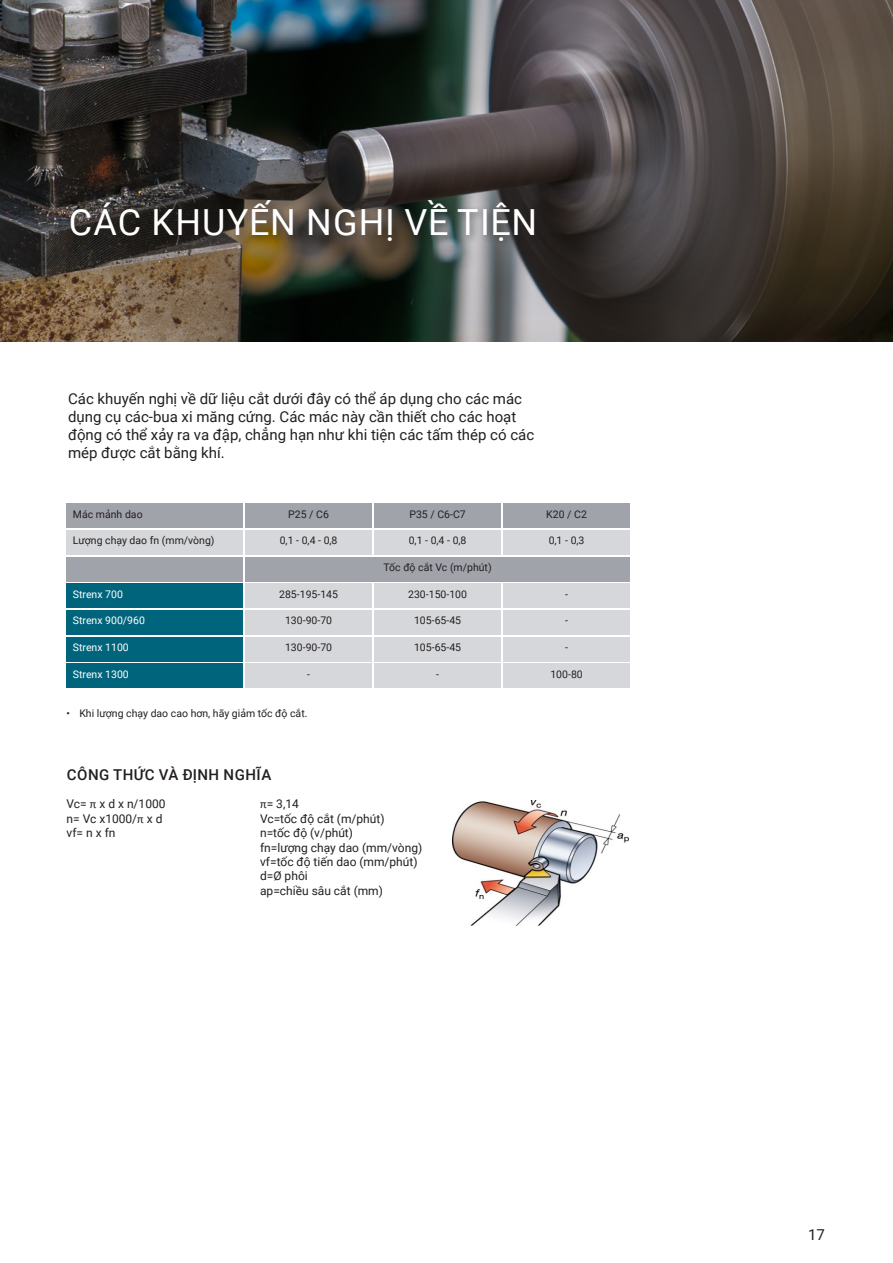
<style>
.page{position:relative;width:893px;height:1263px;background:#fff}
.page>*{position:absolute;margin:0;border:0;box-sizing:border-box;transform-origin:0 0}
.t1{font:36px "Roboto";letter-spacing:.035em;color:#fff}
.t2{font:15px/18px "Roboto";color:#231f20}
.t3{font:500 15px "Roboto";letter-spacing:.035em;color:#231f20}
.t4{font:12px "Roboto";color:#231f20}
.t5{font:10.5px "Roboto";color:#231f20}
.t6{font:10.5px "Roboto";color:#fff}
.s1{font-family:"Calibri"}
</style>
<div class="page">
<img style="left:0;top:0;width:893px;height:341px">
<div style="left:67px;top:197px;width:477px;height:54px;background:#231f20;opacity:.5"></div>
<div style="left:67px;top:503px;width:176px;height:25px;background:#a1a3ab"></div>
<div style="left:67px;top:583px;width:176px;height:25px;background:#00657c"></div>
<div style="left:67px;top:610px;width:176px;height:25px;background:#00657c"></div>
<div style="left:67px;top:637px;width:176px;height:24px;background:#00657c"></div>
<div style="left:67px;top:663px;width:176px;height:25px;background:#00657c"></div>
<div style="left:67px;top:557px;width:176px;height:24px;background:#a1a3ab"></div>
<div style="left:245px;top:557px;width:385px;height:24px;background:#a1a3ab"></div>
<div style="left:67px;top:530px;width:176px;height:25px;background:#d6d7da"></div>
<div style="left:245px;top:503px;width:127px;height:25px;background:#a1a3ab"></div>
<div style="left:245px;top:530px;width:127px;height:25px;background:#d6d7da"></div>
<div style="left:245px;top:583px;width:127px;height:25px;background:#d6d7da"></div>
<div style="left:245px;top:610px;width:127px;height:25px;background:#d6d7da"></div>
<div style="left:245px;top:637px;width:127px;height:24px;background:#d6d7da"></div>
<div style="left:245px;top:663px;width:127px;height:25px;background:#d6d7da"></div>
<div style="left:374px;top:503px;width:127px;height:25px;background:#a1a3ab"></div>
<div style="left:374px;top:530px;width:127px;height:25px;background:#d6d7da"></div>
<div style="left:374px;top:583px;width:127px;height:25px;background:#d6d7da"></div>
<div style="left:374px;top:610px;width:127px;height:25px;background:#d6d7da"></div>
<div style="left:374px;top:637px;width:127px;height:24px;background:#d6d7da"></div>
<div style="left:374px;top:663px;width:127px;height:25px;background:#d6d7da"></div>
<div style="left:503px;top:503px;width:127px;height:25px;background:#a1a3ab"></div>
<div style="left:503px;top:530px;width:127px;height:25px;background:#d6d7da"></div>
<div style="left:503px;top:583px;width:127px;height:25px;background:#d6d7da"></div>
<div style="left:503px;top:610px;width:127px;height:25px;background:#d6d7da"></div>
<div style="left:503px;top:637px;width:127px;height:24px;background:#d6d7da"></div>
<div style="left:503px;top:663px;width:127px;height:25px;background:#d6d7da"></div>
<img style="left:453px;top:800px;width:175px;height:125px">
<p class="t1" style="left:69px;top:197px;width:470px">CÁC KHUYẾN NGHỊ VỀ TIỆN</p>
<p class="t2" style="left:68px;top:389px;width:468px">Các khuyến nghị về dữ liệu cắt dưới đây có thể áp dụng cho các mác dụng cụ các-bua xi măng cứng. Các mác này cần thiết cho các hoạt động có thể xảy ra va đập, chẳng hạn như khi tiện các tấm thép có các mép được cắt bằng khí.</p>
<p class="t5" style="left:73px;top:506px;width:71px">Mác mảnh dao</p>
<p class="t5" style="left:73px;top:533px;width:143px">Lượng chạy dao fn (mm/vòng)</p>
<p class="t6" style="left:73px;top:587px;width:51px">Strenx 700</p>
<p class="t6" style="left:73px;top:613px;width:74px">Strenx 900/960</p>
<p class="t6" style="left:73px;top:640px;width:57px">Strenx 1100</p>
<p class="t6" style="left:73px;top:667px;width:57px">Strenx 1300</p>
<p class="t5" style="left:288px;top:506px;width:42px">P25 / C6</p>
<p class="t5" style="left:280px;top:533px;width:59px">0,1 - 0,4 - 0,8</p>
<p class="t5" style="left:279px;top:587px;width:60px">285-195-145</p>
<p class="t5" style="left:285px;top:613px;width:49px">130-90-70</p>
<p class="t5" style="left:285px;top:640px;width:49px">130-90-70</p>
<p class="t5" style="left:307px;top:667px;width:4px">-</p>
<p class="t5" style="left:67px;top:706px;width:242px">• Khi lượng chạy dao cao hơn, hãy giảm tốc độ cắt.</p>
<p class="t5" style="left:409px;top:506px;width:58px">P35 / C6-C7</p>
<p class="t5" style="left:409px;top:533px;width:59px">0,1 - 0,4 - 0,8</p>
<p class="t5" style="left:383px;top:560px;width:110px">Tốc độ cắt Vc (m/phút)</p>
<p class="t5" style="left:408px;top:587px;width:60px">230-150-100</p>
<p class="t5" style="left:414px;top:613px;width:49px">105-65-45</p>
<p class="t5" style="left:414px;top:640px;width:49px">105-65-45</p>
<p class="t5" style="left:436px;top:667px;width:4px">-</p>
<p class="t3" style="left:67px;top:764px;width:206px">CÔNG THỨC VÀ ĐỊNH NGHĨA</p>
<p class="t4" style="left:67px;top:796px;width:100px">Vc= <span class="s1">π</span> x d x n/1000</p>
<p class="t4" style="left:67px;top:810px;width:97px">n= Vc x1000/<span class="s1">π</span> x d</p>
<p class="t4" style="left:67px;top:824px;width:50px">vf= n x fn</p>
<p class="t4" style="left:260px;top:796px;width:40px"><span class="s1">π</span>= 3,14</p>
<p class="t4" style="left:260px;top:810px;width:126px">Vc=tốc độ cắt (m/phút)</p>
<p class="t4" style="left:260px;top:824px;width:94px">n=tốc độ (v/phút)</p>
<p class="t4" style="left:260px;top:839px;width:164px">fn=lượng chạy dao (mm/vòng)</p>
<p class="t4" style="left:260px;top:853px;width:159px">vf=tốc độ tiến dao (mm/phút)</p>
<p class="t4" style="left:260px;top:868px;width:49px">d=Ø phôi</p>
<p class="t4" style="left:260px;top:882px;width:124px">ap=chiều sâu cắt (mm)</p>
<p class="t5" style="left:546px;top:506px;width:42px">K20 / C2</p>
<p class="t5" style="left:549px;top:533px;width:37px">0,1 - 0,3</p>
<p class="t5" style="left:565px;top:587px;width:4px">-</p>
<p class="t5" style="left:565px;top:613px;width:4px">-</p>
<p class="t5" style="left:565px;top:640px;width:4px">-</p>
<p class="t5" style="left:550px;top:667px;width:34px">100-80</p>
<h2 class="t2" style="left:808px;top:1225px;width:18px">17</h2>
</div>
